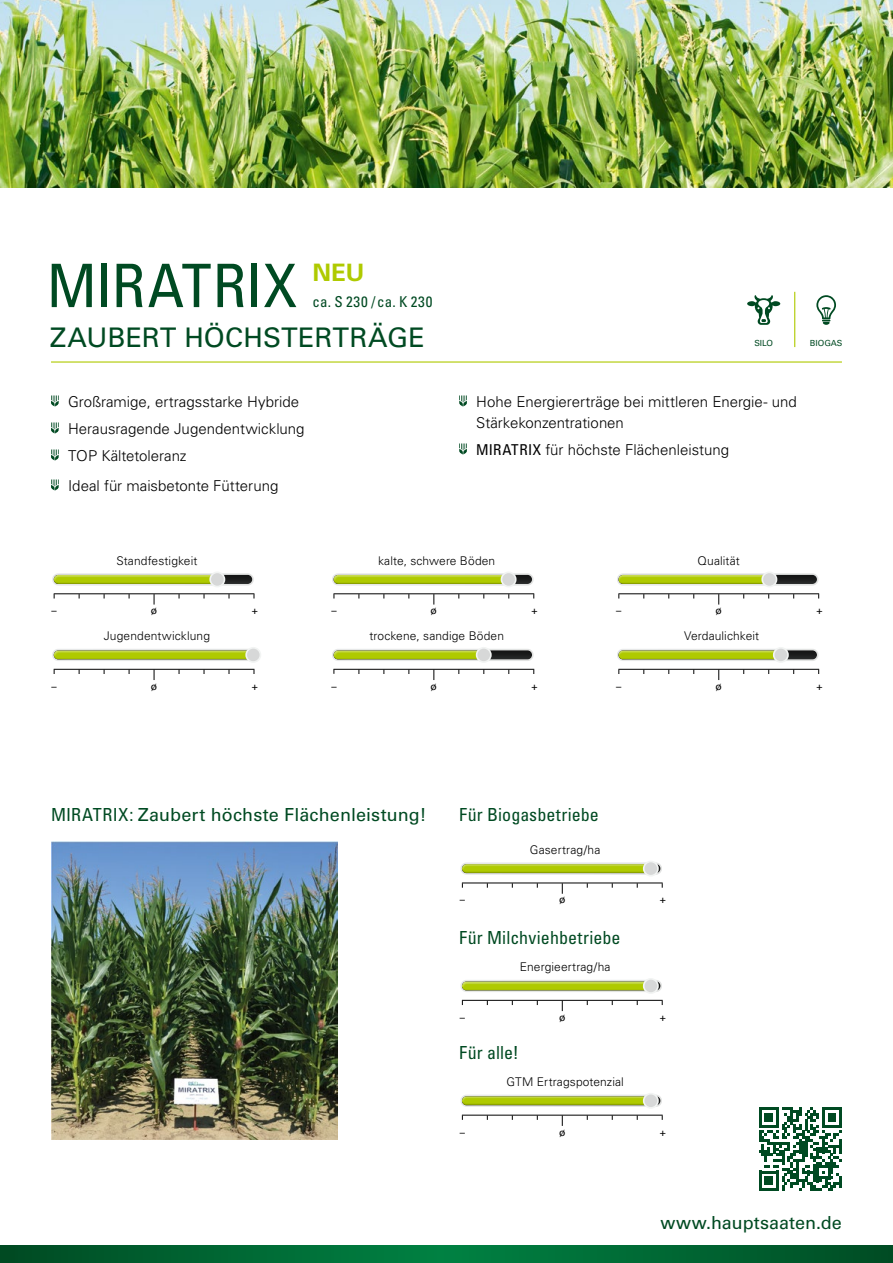
<style>
.page{position:relative;width:893px;height:1263px;background:#fff}
.page>*{position:absolute;margin:0;border:0;box-sizing:border-box;transform-origin:0 0}
.t1{font:condensed 60px "Univers LT Std";color:#004a22}
.t2{font:27px "Univers LT Std";letter-spacing:.005em;color:#004a22}
.t3{font:700 24px "Univers LT Std";color:#afca00}
.t4{font:18px "Univers LT Std";letter-spacing:.005em;color:#004a22}
.t5{font:condensed 18px "Univers LT Std";letter-spacing:.005em;color:#004a22}
.t6{font:300 15px/27px "Univers LT Std";color:#000}
.t7{font:condensed 15px "Univers LT Std";letter-spacing:.05em;color:#004a22}
.t8{font:300 12px "Univers LT Std";letter-spacing:.01em;color:#000}
.t9{font:10.5px "Univers LT Std";color:#000}
.t10{font:8.4px "Univers LT Std";color:#004a22}
.s1{font-weight:400;font-stretch:condensed}
.s2{font-stretch:condensed}
</style>
<div class="page">
<svg style="left:0;top:1246px;width:893px;height:17px;background:#063"></svg>
<img style="left:0;top:0;width:893px;height:187px">
<hr style="left:794px;top:292px;width:1px;height:55px;background:#afca00">
<hr style="left:51px;top:361px;width:791px;height:2px;background:#afca00">
<svg style="left:51px;top:395px;width:8px;height:11px"></svg>
<svg style="left:51px;top:422px;width:8px;height:11px"></svg>
<svg style="left:51px;top:449px;width:8px;height:11px"></svg>
<svg style="left:51px;top:479px;width:8px;height:11px"></svg>
<svg style="left:459px;top:395px;width:8px;height:11px"></svg>
<svg style="left:459px;top:443px;width:8px;height:11px"></svg>
<svg style="left:747px;top:295px;width:33px;height:30px"></svg>
<svg style="left:816px;top:295px;width:20px;height:30px"></svg>
<hr style="left:618px;top:593px;width:201px;height:1px;background:#000">
<div style="left:761px;top:571px;width:16px;height:16px;background:#f2f4f3;border-radius:8px"></div>
<svg style="left:617px;top:573px;width:201px;height:13px;background:#afbc61"></svg>
<hr style="left:618px;top:669px;width:201px;height:1px;background:#000">
<div style="left:773px;top:647px;width:16px;height:16px;background:#f2f4f3;border-radius:8px"></div>
<svg style="left:617px;top:649px;width:201px;height:12px;background:#abb953"></svg>
<hr style="left:54px;top:593px;width:200px;height:1px;background:#000">
<div style="left:209px;top:571px;width:16px;height:16px;background:#f2f4f3;border-radius:8px"></div>
<svg style="left:52px;top:573px;width:202px;height:13px;background:#b5c361"></svg>
<hr style="left:54px;top:669px;width:200px;height:1px;background:#000">
<div style="left:245px;top:647px;width:16px;height:16px;background:#f2f4f3;border-radius:8px"></div>
<svg style="left:52px;top:649px;width:208px;height:12px;background:#b8c94e"></svg>
<hr style="left:333px;top:593px;width:201px;height:1px;background:#000">
<div style="left:501px;top:571px;width:16px;height:16px;background:#f2f4f3;border-radius:8px"></div>
<svg style="left:332px;top:573px;width:202px;height:13px;background:#bbca61"></svg>
<hr style="left:333px;top:669px;width:201px;height:1px;background:#000">
<div style="left:476px;top:647px;width:16px;height:16px;background:#f2f4f3;border-radius:8px"></div>
<svg style="left:332px;top:649px;width:202px;height:12px;background:#a5b355"></svg>
<img style="left:51px;top:842px;width:287px;height:298px">
<hr style="left:462px;top:882px;width:201px;height:1px;background:#000">
<div style="left:643px;top:861px;width:16px;height:15px;background:#f2f4f3;border-radius:8px"></div>
<svg style="left:460px;top:862px;width:202px;height:13px;background:#c0d05f"></svg>
<hr style="left:462px;top:1000px;width:201px;height:1px;background:#000">
<div style="left:643px;top:978px;width:16px;height:16px;background:#f2f4f3;border-radius:8px"></div>
<svg style="left:460px;top:980px;width:202px;height:12px;background:#baca54"></svg>
<hr style="left:462px;top:1115px;width:201px;height:1px;background:#000">
<div style="left:643px;top:1093px;width:16px;height:16px;background:#f2f4f3;border-radius:8px"></div>
<svg style="left:460px;top:1094px;width:202px;height:13px;background:#bccc5d"></svg>
<svg style="left:759px;top:1107px;width:83px;height:84px"></svg>
<h1 class="t1" style="left:47px;top:248px;width:252px">MIRATRIX</h1>
<h3 class="t3" style="left:313px;top:258px;width:54px">NEU</h3>
<p class="t7" style="left:313px;top:292px;width:121px">ca. S 230 /ca. K 230</p>
<h2 class="t2" style="left:50px;top:321px;width:376px">ZAUBERT HÖCHSTERTRÄGE</h2>
<p class="t6" style="left:68px;top:388px;width:238px">Großramige, ertragsstarke Hybride<br>Herausragende Jugendentwicklung<br>TOP Kältetoleranz</p>
<p class="t6" style="left:68px;top:472px;width:212px">Ideal für maisbetonte Fütterung</p>
<p class="t10" style="left:754px;top:338px;width:20px">SILO</p>
<p class="t10" style="left:810px;top:338px;width:34px">BIOGAS</p>
<p class="t6" style="left:476px;top:391px;width:322px;line-height:21px">Hohe Energiererträge bei mittleren Energie- und<br>Stärkekonzentrationen</p>
<p class="t6" style="left:476px;top:436px;width:254px"><span class="s1">MIRATRIX</span> für höchste Flächenleistung</p>
<p class="t8" style="left:116px;top:553px;width:83px">Standfestigkeit</p>
<p class="t8" style="left:378px;top:553px;width:119px">kalte, schwere Böden</p>
<p class="t8" style="left:698px;top:553px;width:44px">Qualität</p>
<p class="t9" style="left:52px;top:604px;width:7px">–</p>
<p class="t9" style="left:151px;top:604px;width:8px">ø</p>
<p class="t9" style="left:252px;top:604px;width:8px">+</p>
<p class="t8" style="left:104px;top:629px;width:108px">Jugendentwicklung</p>
<p class="t9" style="left:331px;top:604px;width:7px">–</p>
<p class="t9" style="left:431px;top:604px;width:8px">ø</p>
<p class="t9" style="left:531px;top:604px;width:8px">+</p>
<p class="t8" style="left:369px;top:629px;width:136px">trockene, sandige Böden</p>
<p class="t9" style="left:616px;top:604px;width:7px">–</p>
<p class="t9" style="left:715px;top:604px;width:8px">ø</p>
<p class="t9" style="left:816px;top:604px;width:8px">+</p>
<p class="t8" style="left:684px;top:629px;width:77px">Verdaulichkeit</p>
<p class="t9" style="left:52px;top:680px;width:7px">–</p>
<p class="t9" style="left:151px;top:680px;width:8px">ø</p>
<p class="t9" style="left:252px;top:680px;width:8px">+</p>
<p class="t9" style="left:331px;top:680px;width:7px">–</p>
<p class="t9" style="left:431px;top:680px;width:8px">ø</p>
<p class="t9" style="left:531px;top:680px;width:8px">+</p>
<p class="t9" style="left:616px;top:680px;width:7px">–</p>
<p class="t9" style="left:715px;top:680px;width:8px">ø</p>
<p class="t9" style="left:816px;top:680px;width:8px">+</p>
<p class="t4" style="left:51px;top:804px;width:377px"><span class="s2">MIRATRIX:</span> Zaubert höchste Flächenleistung!</p>
<p class="t5" style="left:459px;top:803px;width:141px">Für Biogasbetriebe</p>
<p class="t8" style="left:530px;top:843px;width:72px">Gasertrag/ha</p>
<p class="t9" style="left:460px;top:893px;width:7px">–</p>
<p class="t9" style="left:559px;top:893px;width:8px">ø</p>
<p class="t9" style="left:660px;top:893px;width:8px">+</p>
<p class="t5" style="left:459px;top:926px;width:163px">Für Milchviehbetriebe</p>
<p class="t8" style="left:520px;top:960px;width:92px">Energieertrag/ha</p>
<p class="t9" style="left:460px;top:1011px;width:7px">–</p>
<p class="t9" style="left:559px;top:1011px;width:8px">ø</p>
<p class="t9" style="left:660px;top:1011px;width:8px">+</p>
<p class="t5" style="left:459px;top:1041px;width:61px">Für alle!</p>
<p class="t8" style="left:506px;top:1075px;width:119px">GTM Ertragspotenzial</p>
<p class="t9" style="left:460px;top:1125px;width:7px">–</p>
<p class="t9" style="left:559px;top:1125px;width:8px">ø</p>
<p class="t9" style="left:660px;top:1125px;width:8px">+</p>
<p class="t4" style="left:660px;top:1212px;width:183px">www.hauptsaaten.de</p>
</div>
